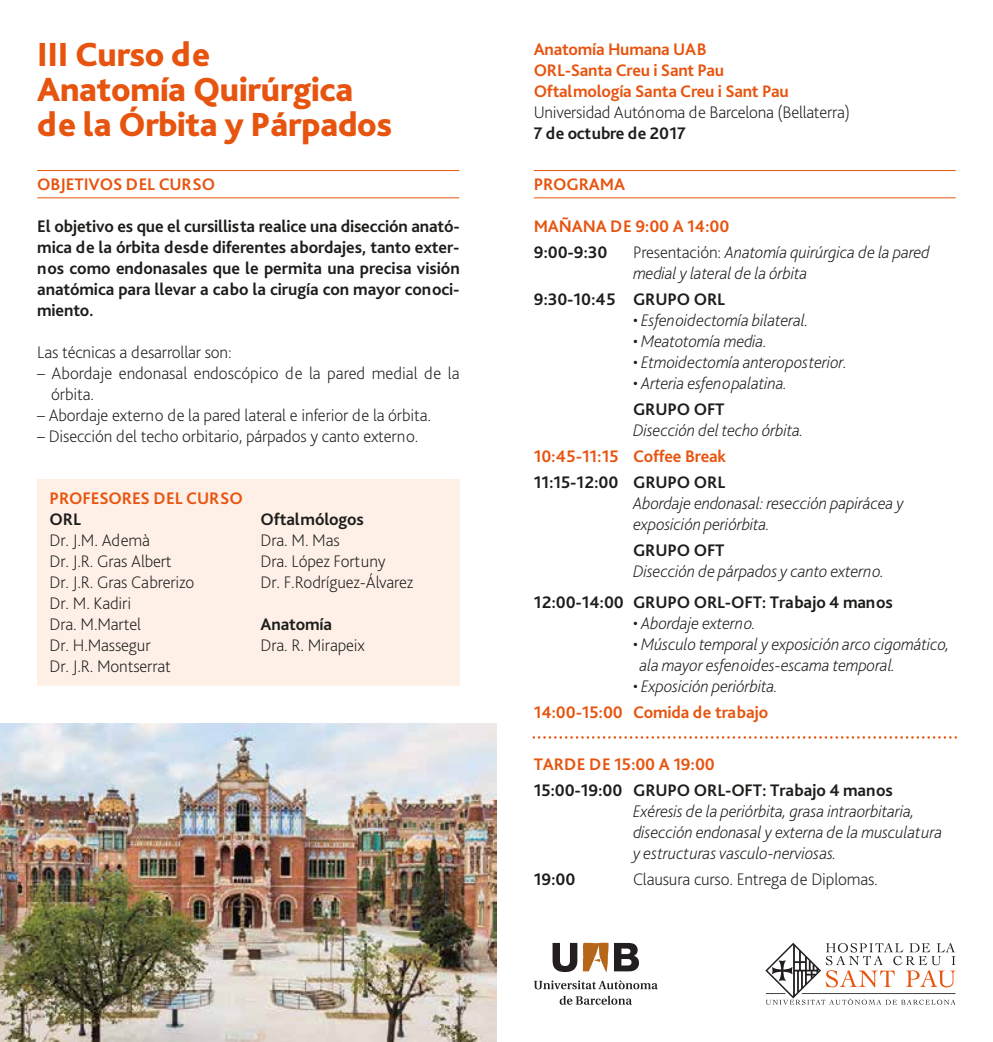
<style>
.page{position:relative;width:993px;height:1042px;background:#fff}
.page>*{position:absolute;margin:0;border:0;box-sizing:border-box;transform-origin:0 0}
.t1{font:800 35px/35px "Bliss Pro";letter-spacing:-.01em;color:#e7540f}
.t2{font:italic 200 17.5px/21px "Bliss Pro";letter-spacing:-.01em;color:#1d1d1b}
.t3{font:200 17.5px/21px "Bliss Pro";letter-spacing:-.01em;color:#1d1d1b}
.t4{font:700 17.5px/21px "Bliss Pro";letter-spacing:-.01em;color:#1d1d1b;text-align:justify}
.t5{font:700 17.5px/21px "Bliss Pro";letter-spacing:-.01em;color:#e7540f}
.s1{font-style:normal}
</style>
<div class="page">
<div style="left:37px;top:479px;width:422px;height:207px;background:#fef0e7"></div>
<img style="left:0;top:723px;width:496px;height:319px">
<hr style="left:37px;top:170px;width:422px;height:1px;background:#e7540f">
<hr style="left:533px;top:170px;width:422px;height:1px;background:#e7540f">
<hr style="left:37px;top:197px;width:422px;height:1px;background:#e7540f">
<hr style="left:533px;top:197px;width:422px;height:1px;background:#e7540f">
<svg style="left:533px;top:736px;width:423px;height:3px"></svg>
<svg style="left:765px;top:943px;width:190px;height:62px"></svg>
<svg style="left:533px;top:942px;width:124px;height:63px"></svg>
<h1 class="t1" style="left:37px;top:36px;width:356px">III Curso de<br>Anatomía Quirúrgica de la Órbita y Párpados</h1>
<p class="t5" style="left:37px;top:174px;width:179px">OBJETIVOS DEL CURSO</p>
<p class="t4" style="left:37px;top:216px;width:424px">El objetivo es que el cursillista realice una disección anató&shy;mica de la órbita desde diferentes abordajes, tanto exter&shy;nos como endonasales que le permita una precisa visión anatómica para llevar a cabo la cirugía con mayor conoci&shy;miento.</p>
<p class="t3" style="left:37px;top:342px;width:196px">Las técnicas a desarrollar son:</p>
<p class="t3" style="left:51px;top:363px;width:410px;text-indent:-14px">– Abordaje endonasal endoscópico de la pared medial de la órbita.</p>
<p class="t3" style="left:37px;top:405px;width:395px">– Abordaje externo de la pared lateral e inferior de la órbita.</p>
<p class="t3" style="left:37px;top:426px;width:382px">– Disección del techo orbitario, párpados y canto externo.</p>
<p class="t5" style="left:50px;top:487px;width:194px">PROFESORES DEL CURSO</p>
<p class="t4" style="left:50px;top:508px;width:33px">ORL</p>
<p class="t3" style="left:50px;top:529px;width:146px">Dr. J.M. Ademà<br>Dr. J.R. Gras Albert<br>Dr. J.R. Gras Cabrerizo<br>Dr. M. Kadiri<br>Dra. M.Martel<br>Dr. H.Massegur<br>Dr. J.R. Montserrat</p>
<p class="t4" style="left:260px;top:508px;width:105px">Oftalmólogos</p>
<p class="t3" style="left:260px;top:529px;width:154px">Dra. M. Mas<br>Dra. López Fortuny<br>Dr. F.Rodríguez-Álvarez</p>
<p class="t4" style="left:260px;top:613px;width:73px">Anatomía</p>
<p class="t3" style="left:260px;top:634px;width:106px">Dra. R. Mirapeix</p>
<p class="t5" style="left:533px;top:38px;width:256px">Anatomía Humana UAB<br>ORL-Santa Creu i Sant Pau<br>Oftalmología Santa Creu i Sant Pau</p>
<p class="t3" style="left:533px;top:101px;width:317px">Universidad Autónoma de Barcelona (Bellaterra)</p>
<p class="t4" style="left:533px;top:122px;width:154px">7 de octubre de 2017</p>
<p class="t5" style="left:533px;top:174px;width:93px">PROGRAMA</p>
<p class="t5" style="left:533px;top:216px;width:197px">MAÑANA DE 9:00 A 14:00</p>
<p class="t4" style="left:533px;top:242px;width:75px">9:00-9:30</p>
<p class="t2" style="left:632px;top:242px;width:298px"><span class="s1">Presentación:</span> Anatomía quirúrgica de la pared medial y lateral de la órbita</p>
<p class="t4" style="left:533px;top:289px;width:193px">9:30-10:45 GRUPO ORL</p>
<p class="t2" style="left:632px;top:310px;width:177px">• Esfenoidectomía bilateral.</p>
<p class="t2" style="left:632px;top:331px;width:135px">• Meatotomía media.</p>
<p class="t2" style="left:632px;top:352px;width:215px">• Etmoidectomía anteroposterior.</p>
<p class="t2" style="left:632px;top:373px;width:155px">• Arteria esfenopalatina.</p>
<p class="t4" style="left:632px;top:398px;width:93px">GRUPO OFT</p>
<p class="t2" style="left:632px;top:420px;width:172px">Disección del techo órbita.</p>
<p class="t5" style="left:533px;top:445px;width:194px">10:45-11:15 Coffee Break</p>
<p class="t4" style="left:533px;top:471px;width:193px">11:15-12:00 GRUPO ORL</p>
<p class="t2" style="left:632px;top:492px;width:272px">Abordaje endonasal: resección papirácea y exposición periórbita.</p>
<p class="t4" style="left:632px;top:539px;width:93px">GRUPO OFT</p>
<p class="t2" style="left:632px;top:560px;width:252px">Disección de párpados y canto externo.</p>
<p class="t4" style="left:533px;top:591px;width:360px">12:00-14:00 GRUPO ORL-OFT: Trabajo 4 manos</p>
<p class="t2" style="left:632px;top:612px;width:124px">• Abordaje externo.</p>
<p class="t2" style="left:639px;top:633px;width:311px;text-indent:-6px">• Músculo temporal y exposición arco cigomático, ala mayor esfenoides-escama temporal.</p>
<p class="t2" style="left:632px;top:675px;width:146px">• Exposición periórbita.</p>
<p class="t5" style="left:533px;top:701px;width:236px">14:00-15:00 Comida de trabajo</p>
<p class="t5" style="left:533px;top:753px;width:183px">TARDE DE 15:00 A 19:00</p>
<p class="t4" style="left:533px;top:779px;width:360px">15:00-19:00 GRUPO ORL-OFT: Trabajo 4 manos</p>
<p class="t2" style="left:632px;top:800px;width:310px">Exéresis de la periórbita, grasa intraorbitaria, disección endonasal y externa de la musculatura y estructuras vasculo-nerviosas.</p>
<p class="t4" style="left:533px;top:868px;width:43px">19:00</p>
<p class="t3" style="left:632px;top:868px;width:246px">Clausura curso. Entrega de Diplomas.</p>
</div>
